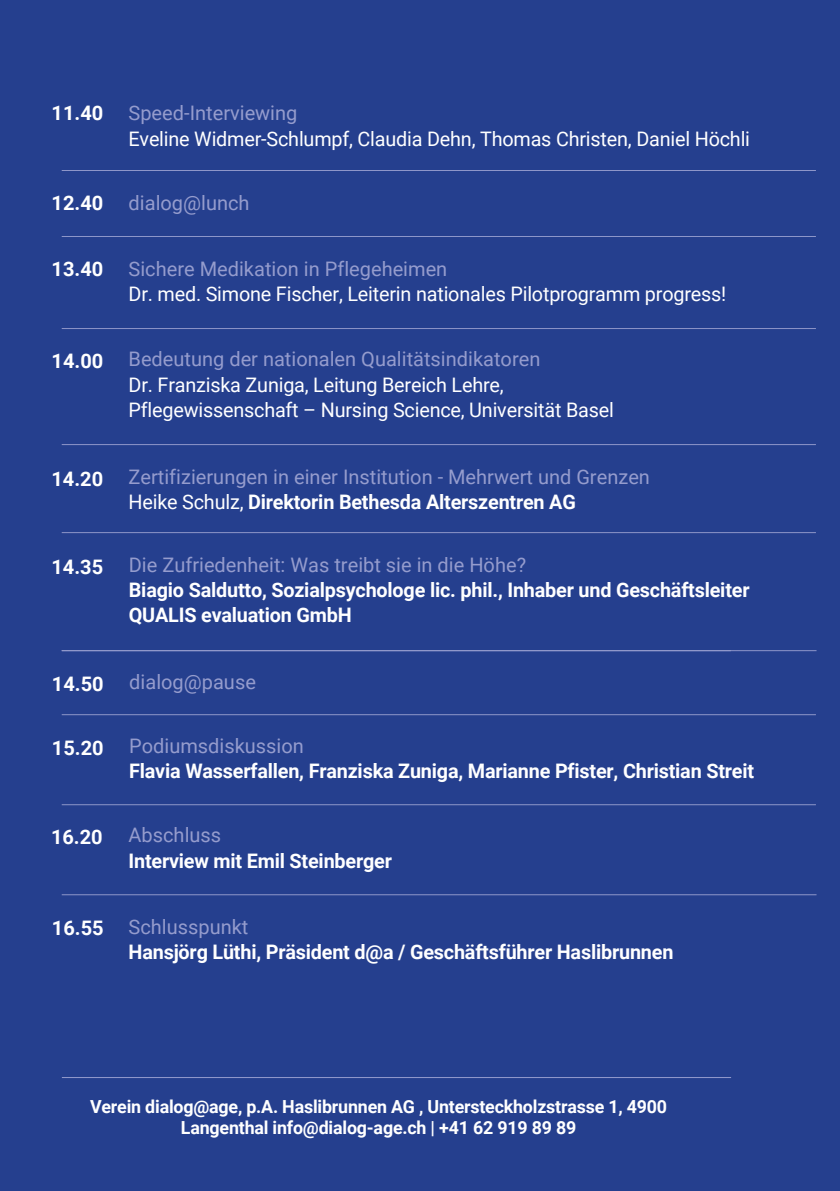
<style>
.page{position:relative;width:840px;height:1191px;background:#fff}
.page>*{position:absolute;margin:0;border:0;box-sizing:border-box;transform-origin:0 0}
.t1{font:700 20px/25.2px "Roboto";letter-spacing:-.01em;color:#fff}
.t2{font:20px/25.2px "Roboto";color:#959ccd}
.t3{font:20px/25.2px "Roboto";letter-spacing:-.01em;color:#fff}
.t4{font:700 18px/21.4px "Roboto";letter-spacing:-.01em;color:#fff;text-align:center}
.s1{color:#fff}
.s2{font-weight:700;color:#fff}
.s3{font-weight:400;color:#959ccd}
</style>
<div class="page">
<div style="left:0;top:0;width:839px;height:1191px;background:#253f8e"></div>
<hr style="left:62px;top:170px;width:753px;height:1px;background:#959ccd">
<hr style="left:62px;top:236px;width:753px;height:1px;background:#959ccd">
<hr style="left:62px;top:328px;width:753px;height:1px;background:#959ccd">
<hr style="left:62px;top:444px;width:753px;height:1px;background:#959ccd">
<hr style="left:62px;top:532px;width:753px;height:1px;background:#959ccd">
<hr style="left:62px;top:714px;width:753px;height:1px;background:#959ccd">
<hr style="left:62px;top:650px;width:754px;height:1px;background:#959ccd">
<hr style="left:62px;top:804px;width:753px;height:1px;background:#959ccd">
<hr style="left:62px;top:1077px;width:668px;height:1px;background:#959ccd">
<hr style="left:62px;top:894px;width:754px;height:1px;background:#959ccd">
<p class="t1" style="left:52px;top:100px;width:53px">11.40</p>
<p class="t2" style="left:128px;top:100px;width:170px">Speed-Interviewing</p>
<p class="t3" style="left:128px;top:125px;width:622px">Eveline Widmer-Schlumpf, Claudia Dehn, Thomas Christen, Daniel Höchli</p>
<p class="t1" style="left:52px;top:190px;width:53px">12.40</p>
<p class="t2" style="left:129px;top:190px;width:122px">dialog@lunch</p>
<p class="t1" style="left:52px;top:256px;width:53px">13.40</p>
<p class="t2" style="left:128px;top:255px;width:320px">Sichere Medikation in Pflegeheimen</p>
<p class="t3" style="left:128px;top:281px;width:599px">Dr. med. Simone Fischer, Leiterin nationales Pilotprogramm progress!</p>
<p class="t1" style="left:52px;top:348px;width:53px">14.00</p>
<p class="t2" style="left:128px;top:346px;width:413px">Bedeutung der nationalen Qualitätsindikatoren</p>
<p class="t3" style="left:128px;top:371px;width:486px">Dr. Franziska Zuniga, Leitung Bereich Lehre,<br>Pflegewissenschaft – Nursing Science, Universität Basel</p>
<p class="t1" style="left:51px;top:465px;width:53px">14.20</p>
<p class="t2" style="left:128px;top:463px;width:522px">Zertifizierungen in einer Institution - Mehrwert und Grenzen<br><span class="s1">Heike Schulz,</span> <span class="s2">Direktorin Bethesda Alterszentren AG</span></p>
<p class="t1" style="left:51px;top:553px;width:53px">14.35</p>
<p class="t2" style="left:129px;top:551px;width:398px">Die Zufriedenheit: Was treibt sie in die Höhe?</p>
<p class="t1" style="left:129px;top:577px;width:622px">Biagio Saldutto, Sozialpsychologe lic. phil., Inhaber und Geschäftsleiter<br>QUALIS evaluation GmbH</p>
<p class="t1" style="left:52px;top:670px;width:53px">14.50</p>
<p class="t2" style="left:129px;top:668px;width:128px">dialog@pause</p>
<p class="t1" style="left:52px;top:734px;width:53px">15.20</p>
<p class="t2" style="left:129px;top:732px;width:176px">Podiumsdiskussion</p>
<p class="t1" style="left:129px;top:757px;width:626px">Flavia Wasserfallen, Franziska Zuniga, Marianne Pfister, Christian Streit</p>
<p class="t1" style="left:51px;top:823px;width:53px">16.20</p>
<p class="t2" style="left:128px;top:822px;width:94px">Abschluss</p>
<p class="t1" style="left:128px;top:847px;width:265px">Interview mit Emil Steinberger</p>
<p class="t1" style="left:128px;top:913px;width:546px;text-indent:-77px">16.55 <span class="s3">Schlusspunkt<br></span>Hansjörg Lüthi, Präsident d@a / Geschäftsführer Haslibrunnen</p>
<p class="t4" style="left:90px;top:1095px;width:578px">Verein dialog@age, p.A. Haslibrunnen AG , Untersteckholzstrasse 1, 4900<br>Langenthal info@dialog-age.ch | +41 62 919 89 89</p>
</div>
